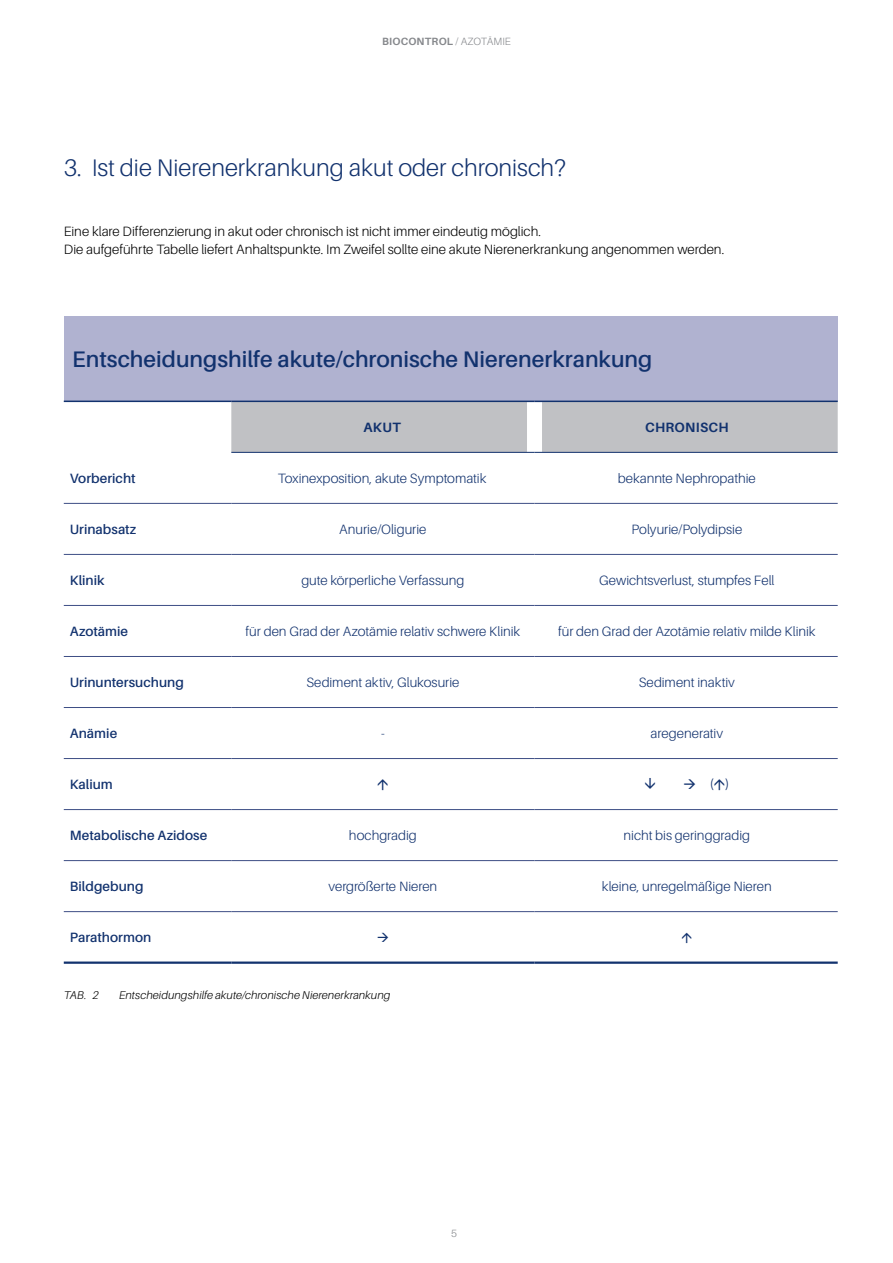
<style>
.page{position:relative;width:893px;height:1263px;background:#fff}
.page>*{position:absolute;margin:0;border:0;box-sizing:border-box;transform-origin:0 0}
.t1{font:300 24px "Aileron";color:#12326e}
.t2{font:600 22.5px "Aileron";color:#12326e}
.t3{font:300 13.5px "Aileron";color:#12326e}
.t4{font:300 13.5px/18px "Aileron";color:#000}
.t5{font:600 13.5px "Aileron";color:#12326e}
.t6{font:700 13.5px "Aileron";letter-spacing:.02em;color:#12326e}
.t7{font:13.5px "Aileron";color:#12326e}
.t8{font:italic 300 11.25px "Aileron";letter-spacing:.005em;color:#000}
.t9{font:700 10.5px "Aileron";letter-spacing:.02em;color:#86888c}
.t10{font:300 10.5px "Aileron";color:#86888c}
.s1{font-weight:300}
</style>
<div class="page">
<div style="left:64px;top:316px;width:774px;height:85px;background:#b0b2d0"></div>
<div style="left:231px;top:402px;width:607px;height:50px;background:#c0c1c4"></div>
<div style="left:527px;top:402px;width:15px;height:50px;background:#fff"></div>
<hr style="left:64px;top:401px;width:167px;height:1px;background:#12326e">
<hr style="left:231px;top:401px;width:303px;height:1px;background:#12326e">
<hr style="left:534px;top:401px;width:304px;height:1px;background:#12326e">
<hr style="left:231px;top:452px;width:303px;height:1px;background:#12326e">
<hr style="left:534px;top:452px;width:304px;height:1px;background:#12326e">
<hr style="left:64px;top:503px;width:167px;height:1px;background:#3d4e85">
<hr style="left:64px;top:554px;width:167px;height:1px;background:#3d4e85">
<hr style="left:64px;top:605px;width:167px;height:1px;background:#3d4e85">
<hr style="left:64px;top:656px;width:167px;height:1px;background:#3d4e85">
<hr style="left:64px;top:707px;width:167px;height:1px;background:#3d4e85">
<hr style="left:64px;top:758px;width:167px;height:1px;background:#3d4e85">
<hr style="left:64px;top:809px;width:167px;height:1px;background:#3d4e85">
<hr style="left:64px;top:860px;width:167px;height:1px;background:#3d4e85">
<hr style="left:231px;top:503px;width:303px;height:1px;background:#3d4e85">
<hr style="left:231px;top:554px;width:303px;height:1px;background:#3d4e85">
<hr style="left:231px;top:605px;width:303px;height:1px;background:#3d4e85">
<hr style="left:231px;top:656px;width:303px;height:1px;background:#3d4e85">
<hr style="left:231px;top:707px;width:303px;height:1px;background:#3d4e85">
<hr style="left:231px;top:758px;width:303px;height:1px;background:#3d4e85">
<hr style="left:231px;top:809px;width:303px;height:1px;background:#3d4e85">
<hr style="left:231px;top:860px;width:303px;height:1px;background:#3d4e85">
<hr style="left:534px;top:503px;width:304px;height:1px;background:#3d4e85">
<hr style="left:534px;top:554px;width:304px;height:1px;background:#3d4e85">
<hr style="left:534px;top:605px;width:304px;height:1px;background:#3d4e85">
<hr style="left:534px;top:656px;width:304px;height:1px;background:#3d4e85">
<hr style="left:534px;top:707px;width:304px;height:1px;background:#3d4e85">
<hr style="left:534px;top:758px;width:304px;height:1px;background:#3d4e85">
<hr style="left:534px;top:809px;width:304px;height:1px;background:#3d4e85">
<hr style="left:534px;top:860px;width:304px;height:1px;background:#3d4e85">
<hr style="left:64px;top:911px;width:167px;height:1px;background:#3d4e85">
<hr style="left:64px;top:961px;width:167px;height:3px;background:#12326e">
<hr style="left:231px;top:911px;width:303px;height:1px;background:#3d4e85">
<hr style="left:231px;top:961px;width:303px;height:3px;background:#12326e">
<hr style="left:534px;top:911px;width:304px;height:1px;background:#3d4e85">
<hr style="left:534px;top:961px;width:304px;height:3px;background:#12326e">
<p class="t9" style="left:382px;top:36px;width:130px">BIOCONTROL <span class="s1">/ Azotämi e</span></p>
<h1 class="t1" style="left:64px;top:155px;width:504px">3. Ist die Nierenerkrankung akut oder chronisch?</h1>
<p class="t4" style="left:64px;top:223px;width:662px">Eine klare Differenzierung in akut oder chronisch ist nicht immer eindeutig möglich.<br>Die aufgeführte Tabelle liefert Anhaltspunkte. Im Zweifel sollte eine akute Nierenerkrankung angenommen werden.</p>
<h2 class="t2" style="left:72px;top:347px;width:582px">Entscheidungshilfe akute/chronische Nierenerkrankung</h2>
<p class="t6" style="left:364px;top:420px;width:39px">AKUT</p>
<p class="t6" style="left:645px;top:420px;width:85px">CHRONISCH</p>
<p class="t5" style="left:70px;top:471px;width:67px">Vorbericht</p>
<p class="t3" style="left:278px;top:471px;width:210px">Toxinexposition, akute Symptomatik</p>
<p class="t3" style="left:618px;top:471px;width:139px">bekannte Nephropathie</p>
<p class="t5" style="left:70px;top:522px;width:68px">Urinabsatz</p>
<p class="t3" style="left:339px;top:522px;width:89px">Anurie/Oligurie</p>
<p class="t3" style="left:631px;top:522px;width:112px">Polyurie/Polydipsie</p>
<p class="t5" style="left:70px;top:573px;width:36px">Klinik</p>
<p class="t3" style="left:301px;top:573px;width:165px">gute körperliche Verfassung</p>
<p class="t3" style="left:599px;top:573px;width:177px">Gewichtsverlust, stumpfes Fell</p>
<p class="t5" style="left:70px;top:624px;width:60px">Azotämie</p>
<p class="t3" style="left:246px;top:624px;width:276px">für den Grad der Azotämie relativ schwere Klinik</p>
<p class="t3" style="left:558px;top:624px;width:259px">für den Grad der Azotämie relativ milde Klinik</p>
<p class="t5" style="left:70px;top:675px;width:116px">Urinuntersuchung</p>
<p class="t3" style="left:306px;top:675px;width:155px">Sediment aktiv, Glukosurie</p>
<p class="t3" style="left:639px;top:675px;width:98px">Sediment inaktiv</p>
<p class="t5" style="left:70px;top:726px;width:49px">Anämie</p>
<p class="t3" style="left:381px;top:726px;width:5px">-</p>
<p class="t3" style="left:651px;top:726px;width:74px">aregenerativ</p>
<p class="t5" style="left:70px;top:777px;width:44px">Kalium</p>
<p class="t7" style="left:683px;top:777px;width:48px">→ ( )</p>
<p class="t5" style="left:70px;top:828px;width:139px">Metabolische Azidose</p>
<p class="t3" style="left:349px;top:828px;width:69px">hochgradig</p>
<p class="t3" style="left:624px;top:828px;width:128px">nicht bis geringgradig</p>
<p class="t5" style="left:70px;top:879px;width:75px">Bildgebung</p>
<p class="t3" style="left:328px;top:879px;width:110px">vergrößerte Nieren</p>
<p class="t3" style="left:602px;top:879px;width:171px">kleine, unregelmäßige Nieren</p>
<p class="t5" style="left:70px;top:930px;width:83px">Parathormon</p>
<p class="t8" style="left:64px;top:989px;width:36px">TAB. 2</p>
<p class="t8" style="left:119px;top:989px;width:273px">Entscheidungshilfe akute/chronische Nierenerkrankung</p>
<p class="t10" style="left:451px;top:1228px;width:7px">5</p>
</div>
